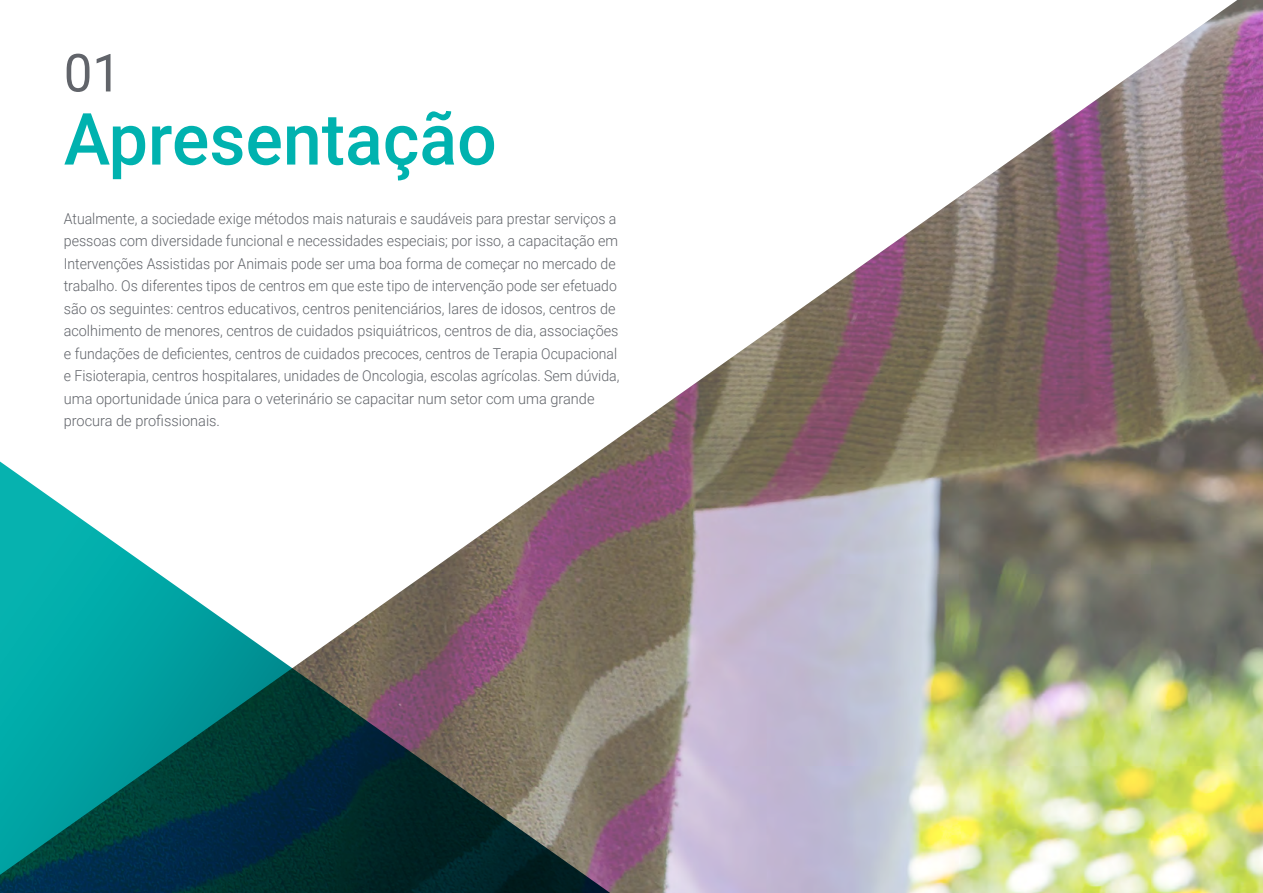
<style>
.page{position:relative;width:1263px;height:893px;background:#fff}
.page>*{position:absolute;margin:0;border:0;box-sizing:border-box;transform-origin:0 0}
.t1{font:500 72px "Roboto";color:#00b2af}
.t2{font:52.5px "Roboto";color:#61646a}
.t3{font:300 15px/22.5px "Roboto";color:#61646a;scale:.94 1}
</style>
<div class="page">
<img style="left:606px;top:0;width:657px;height:893px">
<svg style="left:0;top:446px;width:640px;height:447px"></svg>
<h2 class="t2" style="left:64px;top:36px;width:59px">01</h2>
<h1 class="t1" style="left:64px;top:89px;width:435px">Apresentação</h1>
<p class="t3" style="left:64px;top:207px;width:593px">Atualmente, a sociedade exige métodos mais naturais e saudáveis para prestar serviços a pessoas com diversidade funcional e necessidades especiais; por isso, a capacitação em Intervenções Assistidas por Animais pode ser uma boa forma de começar no mercado de trabalho. Os diferentes tipos de centros em que este tipo de intervenção pode ser efetuado são os seguintes: centros educativos, centros penitenciários, lares de idosos, centros de acolhimento de menores, centros de cuidados psiquiátricos, centros de dia, associações e fundações de deficientes, centros de cuidados precoces, centros de Terapia Ocupacional e Fisioterapia, centros hospitalares, unidades de Oncologia, escolas agrícolas. Sem dúvida, uma oportunidade única para o veterinário se capacitar num setor com uma grande procura de profissionais.</p>
</div>
